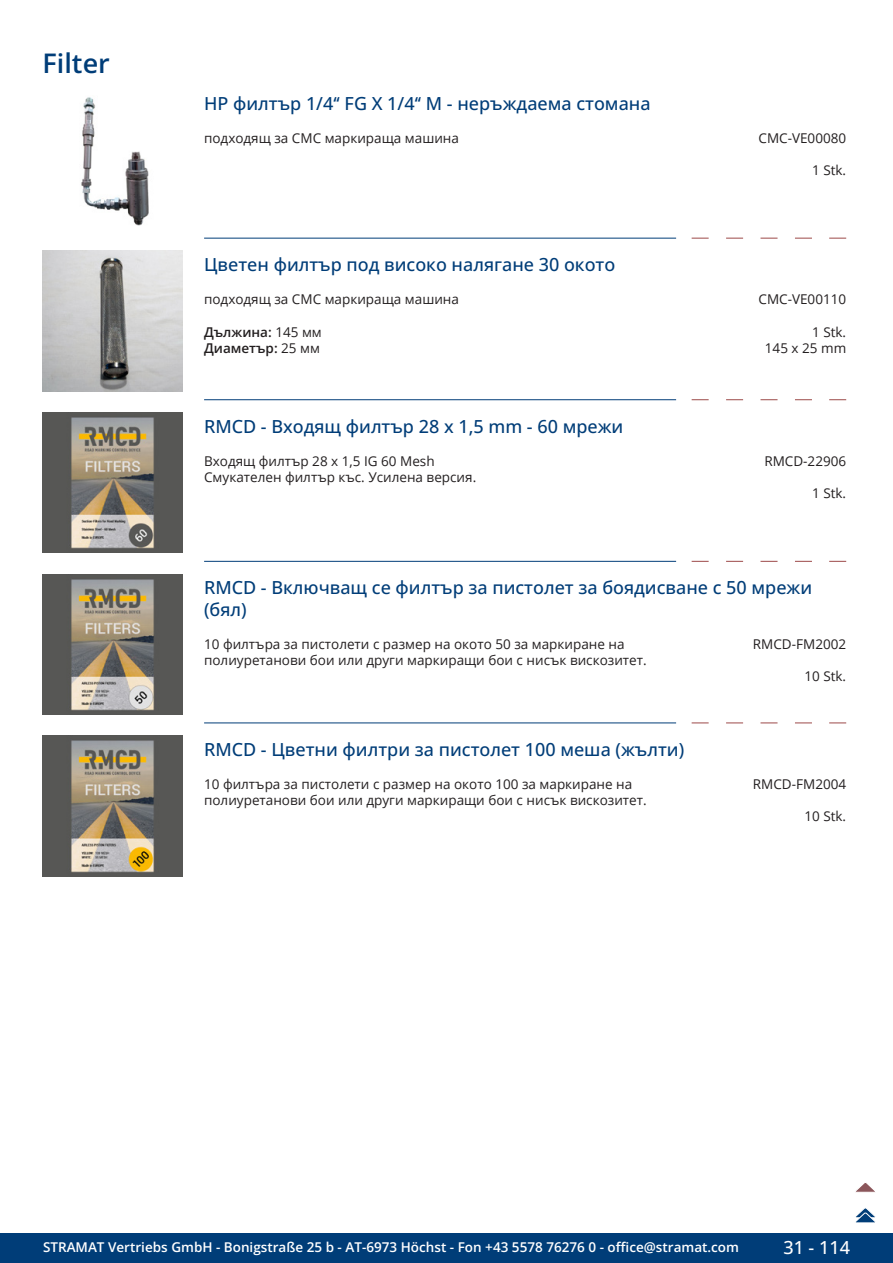
<style>
.page{position:relative;width:893px;height:1263px;background:#fff}
.page>*{position:absolute;margin:0;border:0;box-sizing:border-box;transform-origin:0 0}
.GruppeName{font:600 27px "Open Sans";color:#003d78}
.ArtikelName{font:500 18px/21.6px "Open Sans";color:#003d78}
.t1{font:500 18px "Open Sans";color:#fff}
.Beschreibung{font:13.5px/16.2px "Open Sans";color:#231f20}
.ArtikelNummer{font:13.5px "Open Sans";color:#231f20}
.t2{font:600 13.5px "Open Sans";color:#fff}
.Beschreibung-2{font:600 13.5px/16.2px "Open Sans";color:#231f20}
.s1{font-weight:400}
</style>
<div class="page">
<div style="left:0;top:1233px;width:893px;height:30px;background:#003d78"></div>
<img style="left:81px;top:97px;width:68px;height:129px">
<img style="left:43px;top:251px;width:140px;height:140px">
<svg style="left:692px;top:238px;width:17px;height:1px"></svg>
<svg style="left:726px;top:238px;width:17px;height:1px"></svg>
<svg style="left:760px;top:238px;width:17px;height:1px"></svg>
<svg style="left:795px;top:238px;width:17px;height:1px"></svg>
<svg style="left:829px;top:238px;width:17px;height:1px"></svg>
<hr style="left:204px;top:238px;width:472px;height:1px;background:#003d78">
<img style="left:43px;top:412px;width:140px;height:141px">
<svg style="left:692px;top:399px;width:17px;height:1px"></svg>
<svg style="left:726px;top:399px;width:17px;height:1px"></svg>
<svg style="left:760px;top:399px;width:17px;height:1px"></svg>
<svg style="left:795px;top:399px;width:17px;height:1px"></svg>
<svg style="left:829px;top:399px;width:17px;height:1px"></svg>
<hr style="left:204px;top:399px;width:472px;height:1px;background:#003d78">
<img style="left:43px;top:574px;width:140px;height:140px">
<svg style="left:692px;top:561px;width:17px;height:1px"></svg>
<svg style="left:726px;top:561px;width:17px;height:1px"></svg>
<svg style="left:760px;top:561px;width:17px;height:1px"></svg>
<svg style="left:795px;top:561px;width:17px;height:1px"></svg>
<svg style="left:829px;top:561px;width:17px;height:1px"></svg>
<hr style="left:204px;top:561px;width:472px;height:1px;background:#003d78">
<img style="left:43px;top:736px;width:140px;height:140px">
<svg style="left:692px;top:723px;width:17px;height:1px"></svg>
<svg style="left:726px;top:723px;width:17px;height:1px"></svg>
<svg style="left:760px;top:723px;width:17px;height:1px"></svg>
<svg style="left:795px;top:723px;width:17px;height:1px"></svg>
<svg style="left:829px;top:723px;width:17px;height:1px"></svg>
<hr style="left:204px;top:723px;width:472px;height:1px;background:#003d78">
<svg style="left:856px;top:1183px;width:19px;height:9px"></svg>
<svg style="left:855px;top:1208px;width:21px;height:15px"></svg>
<p class="GruppeName" style="left:43px;top:44px;width:69px">Filter</p>
<p class="ArtikelName" style="left:204px;top:92px;width:448px">HP филтър 1/4‘‘ FG X 1/4‘‘ M - неръждаема стомана</p>
<p class="Beschreibung" style="left:204px;top:129px;width:256px">подходящ за CMC маркираща машина</p>
<p class="ArtikelNummer" style="left:758px;top:128px;width:89px">CMC-VE00080</p>
<p class="ArtikelNummer" style="left:812px;top:161px;width:36px">1 Stk.</p>
<p class="ArtikelName" style="left:204px;top:253px;width:413px">Цветен филтър под високо налягане 30 окото</p>
<p class="Beschreibung" style="left:204px;top:291px;width:256px">подходящ за CMC маркираща машина</p>
<p class="Beschreibung-2" style="left:204px;top:323px;width:119px">Дължина: <span class="s1">145 мм<br></span>Диаметър: <span class="s1">25 мм</span></p>
<p class="ArtikelNummer" style="left:758px;top:290px;width:89px">CMC-VE00110</p>
<p class="ArtikelNummer" style="left:812px;top:322px;width:36px">1 Stk.</p>
<p class="ArtikelNummer" style="left:765px;top:339px;width:83px">145 x 25 mm</p>
<p class="ArtikelName" style="left:204px;top:415px;width:421px">RMCD - Входящ филтър 28 x 1,5 mm - 60 мрежи</p>
<p class="Beschreibung" style="left:204px;top:453px;width:274px">Входящ филтър 28 x 1,5 IG 60 Mesh<br>Смукателен филтър къс. Усилена версия.</p>
<p class="ArtikelNummer" style="left:764px;top:452px;width:83px">RMCD-22906</p>
<p class="ArtikelNummer" style="left:812px;top:484px;width:36px">1 Stk.</p>
<p class="ArtikelName" style="left:204px;top:576px;width:610px">RMCD - Включващ се филтър за пистолет за боядисване с 50 мрежи (бял)</p>
<p class="Beschreibung" style="left:204px;top:636px;width:444px">10 филтъра за пистолети с размер на окото 50 за маркиране на полиуретанови бои или други маркиращи бои с нисък вискозитет.</p>
<p class="ArtikelNummer" style="left:753px;top:635px;width:95px">RMCD-FM2002</p>
<p class="ArtikelNummer" style="left:804px;top:667px;width:43px">10 Stk.</p>
<p class="ArtikelName" style="left:204px;top:738px;width:482px">RMCD - Цветни филтри за пистолет 100 меша (жълти)</p>
<p class="Beschreibung" style="left:204px;top:776px;width:444px">10 филтъра за пистолети с размер на окото 100 за маркиране на полиуретанови бои или други маркиращи бои с нисък вискозитет.</p>
<p class="ArtikelNummer" style="left:753px;top:775px;width:95px">RMCD-FM2004</p>
<p class="ArtikelNummer" style="left:804px;top:807px;width:43px">10 Stk.</p>
<p class="t2" style="left:43px;top:1238px;width:698px">STRAMAT Vertriebs GmbH - Bonigstraße 25 b - AT-6973 Höchst - Fon +43 5578 76276 0 - office@stramat.com</p>
<h2 class="t1" style="left:783px;top:1234px;width:68px">31 - 114</h2>
</div>
